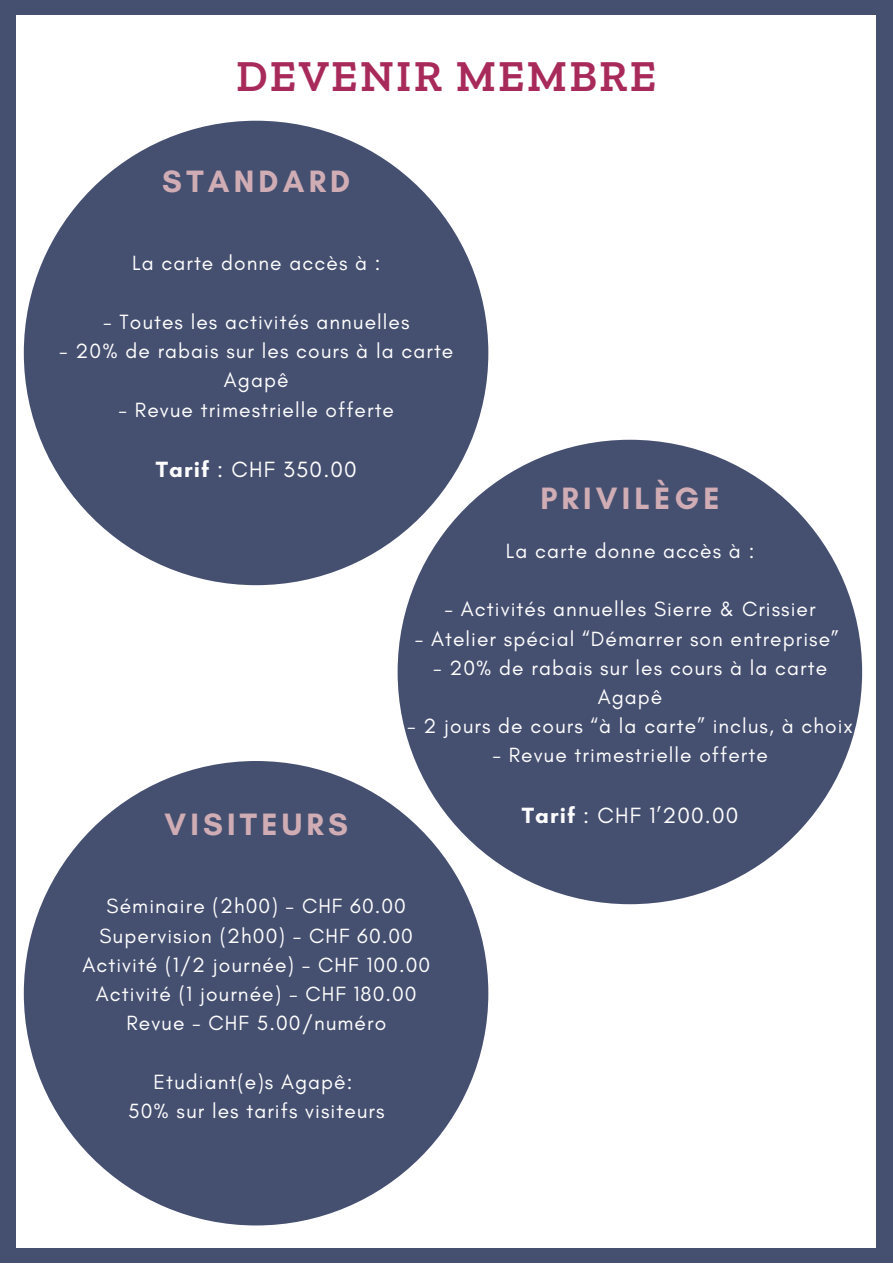
<style>
.page{position:relative;width:893px;height:1264px;background:#fff}
.page>*{position:absolute;margin:0;border:0;box-sizing:border-box;transform-origin:0 0}
.t1{font:600 45px "Zilla Slab";letter-spacing:.05em;color:#a82a5a}
.t2{font:700 31.5px "Glacial Indifference";letter-spacing:.135em;color:#d0adb4}
.t3{font:22.5px "Glacial Indifference";letter-spacing:.05em;color:#fefefe}
.t4{font:21px/29.2px "Glacial Indifference";letter-spacing:.05em;color:#fefefe;text-align:center}
.s1{font-weight:700}
</style>
<div class="page">
<div style="left:0;top:0;width:892px;height:1262px;background:#454f70"></div>
<div style="left:17px;top:15px;width:858px;height:1232px;background:#fff"></div>
<div style="left:24px;top:121px;width:464px;height:464px;background:#454f70;border-radius:50%"></div>
<div style="left:397px;top:440px;width:465px;height:464px;background:#454f70;border-radius:50%"></div>
<div style="left:24px;top:761px;width:464px;height:464px;background:#454f70;border-radius:50%"></div>
<h1 class="t1" style="left:236px;top:48px;width:422px">DEVENIR MEMBRE</h1>
<h2 class="t2" style="left:162px;top:162px;width:189px">STANDARD</h2>
<p class="t4" style="left:132px;top:248px;width:250px">La carte donne accès à :</p>
<p class="t4" style="left:103px;top:307px;width:308px">- Toutes les activités annuelles</p>
<p class="t4" style="left:59px;top:336px;width:395px">- 20% de rabais sur les cours à la carte<br>Agapê</p>
<p class="t4" style="left:119px;top:394px;width:277px">- Revue trimestrielle offerte</p>
<p class="t3" style="left:156px;top:456px;width:202px"><span class="s1">Tarif</span> : CHF 350.00</p>
<h2 class="t2" style="left:540px;top:479px;width:181px">PRIVILÈGE</h2>
<p class="t4" style="left:506px;top:536px;width:250px">La carte donne accès à :</p>
<h2 class="t2" style="left:164px;top:805px;width:185px">VISITEURS</h2>
<p class="t4" style="left:444px;top:594px;width:372px">- Activités annuelles Sierre &amp; Crissier</p>
<p class="t4" style="left:415px;top:623px;width:425px">- Atelier spécial “Démarrer son entreprise”</p>
<p class="t4" style="left:433px;top:652px;width:395px">- 20% de rabais sur les cours à la carte<br>Agapê</p>
<p class="t4" style="left:407px;top:711px;width:447px">- 2 jours de cours “à la carte” inclus, à choix</p>
<p class="t4" style="left:492px;top:740px;width:277px">- Revue trimestrielle offerte</p>
<p class="t3" style="left:521px;top:801px;width:218px"><span class="s1">Tarif</span> : CHF 1’200.00</p>
<p class="t4" style="left:82px;top:891px;width:349px">Séminaire (2h00) - CHF 60.00<br>Supervision (2h00) - CHF 60.00<br>Activité (1/2 journée) - CHF 100.00<br>Activité (1 journée) - CHF 180.00<br>Revue - CHF 5.00/numéro</p>
<p class="t4" style="left:128px;top:1066px;width:258px">Etudiant(e)s Agapê:<br>50% sur les tarifs visiteurs</p>
</div>
